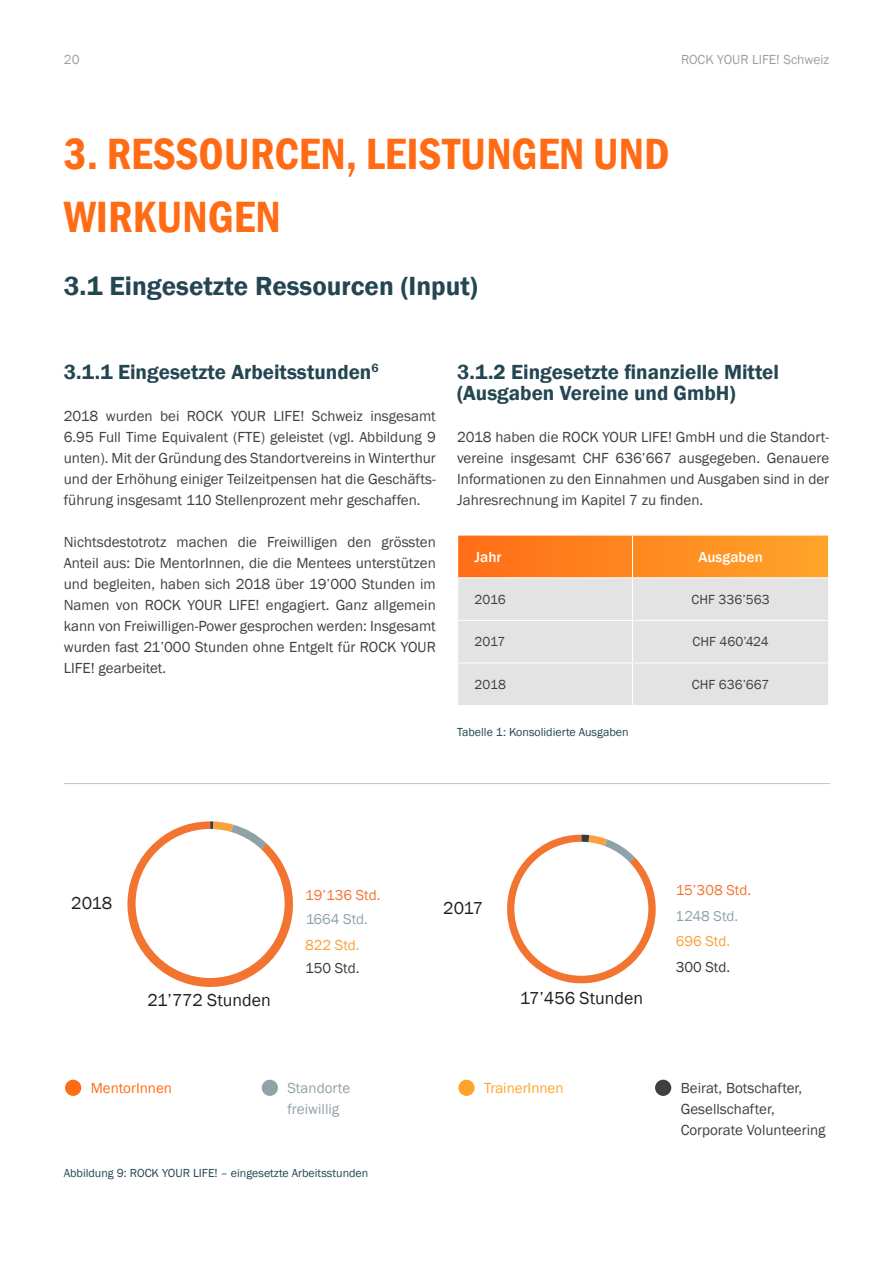
<style>
.page{position:relative;width:893px;height:1263px;background:#fff}
.page>*{position:absolute;margin:0;border:0;box-sizing:border-box;transform-origin:0 0}
.t1{font:600 condensed 45px/63px "Franklin Gothic";color:#ff6c15}
.t2{font:600 27px "Franklin Gothic";color:#244652}
.t3{font:600 21px/21px "Franklin Gothic";color:#244652}
.t4{font:17.85px "Franklin Gothic";color:#221e1f}
.t5{font:15px/21px "Franklin Gothic";color:#404040;text-align:justify}
.t6{font:15px/21px "Franklin Gothic";color:#92a2a8}
.t7{font:500 15px "Franklin Gothic";letter-spacing:.005em;color:#fff}
.t8{font:15px "Franklin Gothic";color:#ffa42b}
.t9{font:15px "Franklin Gothic";color:#ff6c15}
.t10{font:14.85px "Franklin Gothic";color:#f37431}
.t11{font:14.85px "Franklin Gothic";color:#1d4550}
.t12{font:14.85px "Franklin Gothic";color:#f9a13d}
.t13{font:14.85px "Franklin Gothic";color:#373b3d}
.t14{font:13.5px "Franklin Gothic";color:#404040}
.t15{font:13.5px "Franklin Gothic";color:#9f9f9f}
.t16{font:12px "Franklin Gothic";color:#244652}
</style>
<div class="page">
<img style="left:458px;top:535px;width:371px;height:42px">
<div style="left:458px;top:578px;width:370px;height:127px;background:#e3e3e3"></div>
<hr style="left:457px;top:620px;width:176px;height:1px;background:#fff">
<hr style="left:457px;top:662px;width:176px;height:1px;background:#fff">
<hr style="left:632px;top:578px;width:1px;height:42px;background:#fff">
<hr style="left:632px;top:621px;width:1px;height:41px;background:#fff">
<hr style="left:632px;top:663px;width:1px;height:42px;background:#fff">
<hr style="left:633px;top:620px;width:196px;height:1px;background:#fff">
<hr style="left:633px;top:662px;width:196px;height:1px;background:#fff">
<hr style="left:632px;top:536px;width:1px;height:41px;background:#fff">
<hr style="left:828px;top:536px;width:1px;height:41px;background:#fff">
<svg style="left:127px;top:821px;width:166px;height:166px"></svg>
<div style="left:136px;top:829px;width:149px;height:149px;background:#fff;border-radius:50%"></div>
<svg style="left:507px;top:835px;width:149px;height:149px"></svg>
<div style="left:514px;top:842px;width:134px;height:134px;background:#fff;border-radius:50%"></div>
<div style="left:65px;top:1080px;width:16px;height:16px;background:#ff6c15;border-radius:50%"></div>
<div style="left:262px;top:1080px;width:16px;height:16px;background:#92a2a8;border-radius:50%"></div>
<div style="left:458px;top:1080px;width:17px;height:16px;background:#ffa42b;border-radius:50%"></div>
<div style="left:655px;top:1080px;width:16px;height:16px;background:#404040;border-radius:50%"></div>
<hr style="left:64px;top:783px;width:766px;height:1px;background:#c7c7c7">
<p class="t15" style="left:64px;top:54px;width:17px">20</p>
<p class="t15" style="left:681px;top:51px;width:150px">ROCK YOUR LIFE! Schweiz</p>
<h1 class="t1" style="left:64px;top:124px;width:607px">3. RESSOURCEN, LEISTUNGEN UND<br>WIRKUNGEN</h1>
<h2 class="t2" style="left:64px;top:275px;width:416px">3.1 Eingesetzte Ressourcen (Input)</h2>
<h3 class="t3" style="left:64px;top:362px;width:316px">3.1.1 Eingesetzte Arbeitsstunden<sup>6</sup></h3>
<p class="t5" style="left:64px;top:406px;width:374px">2018 wurden bei ROCK YOUR LIFE! Schweiz insgesamt 6.95 Full Time Equivalent (FTE) geleistet (vgl. Abbildung 9 unten). Mit der Gründung des Standortvereins in Winterthur und der Erhöhung einiger Teilzeitpensen hat die Geschäfts&shy;führung insgesamt 110 Stellenprozent mehr geschaffen.</p>
<p class="t5" style="left:64px;top:532px;width:374px">Nichtsdestotrotz machen die Freiwilligen den grössten Anteil aus: Die MentorInnen, die die Mentees unterstützen und begleiten, haben sich 2018 über 19’000 Stunden im Namen von ROCK YOUR LIFE! engagiert. Ganz allgemein kann von Freiwilligen-Power gesprochen werden: Insgesamt wurden fast 21’000 Stunden ohne Entgelt für ROCK YOUR LIFE! gearbeitet.</p>
<h3 class="t3" style="left:457px;top:362px;width:323px">3.1.2 Eingesetzte finanzielle Mittel (Ausgaben Vereine und GmbH)</h3>
<p class="t5" style="left:457px;top:427px;width:374px">2018 haben die ROCK YOUR LIFE! GmbH und die Standort&shy;vereine insgesamt CHF 636’667 ausgegeben. Genauere Informationen zu den Einnahmen und Ausgaben sind in der Jahresrechnung im Kapitel 7 zu finden.</p>
<p class="t7" style="left:475px;top:551px;width:28px">Jahr</p>
<p class="t7" style="left:698px;top:551px;width:66px">Ausgaben</p>
<p class="t14" style="left:475px;top:594px;width:33px">2016</p>
<p class="t14" style="left:691px;top:594px;width:80px">CHF 336’563</p>
<p class="t14" style="left:475px;top:636px;width:32px">2017</p>
<p class="t14" style="left:692px;top:636px;width:78px">CHF 460’424</p>
<p class="t14" style="left:475px;top:679px;width:33px">2018</p>
<p class="t14" style="left:692px;top:679px;width:79px">CHF 636’667</p>
<p class="t16" style="left:457px;top:724px;width:173px">Tabelle 1: Konsolidierte Ausgaben</p>
<p class="t4" style="left:71px;top:892px;width:42px">2018</p>
<p class="t4" style="left:147px;top:989px;width:125px">21’772 Stunden</p>
<p class="t10" style="left:305px;top:886px;width:77px">19’136 Std.</p>
<p class="t11" style="left:305px;top:911px;width:64px">1664 Std.</p>
<p class="t12" style="left:305px;top:936px;width:56px">822 Std.</p>
<p class="t13" style="left:305px;top:959px;width:56px">150 Std.</p>
<p class="t4" style="left:443px;top:897px;width:41px">2017</p>
<p class="t4" style="left:520px;top:987px;width:125px">17’456 Stunden</p>
<p class="t10" style="left:676px;top:881px;width:77px">15’308 Std.</p>
<p class="t11" style="left:676px;top:907px;width:64px">1248 Std.</p>
<p class="t12" style="left:676px;top:932px;width:56px">696 Std.</p>
<p class="t13" style="left:676px;top:958px;width:56px">300 Std.</p>
<p class="t9" style="left:91px;top:1082px;width:83px">MentorInnen</p>
<p class="t6" style="left:287px;top:1078px;width:64px">Standorte freiwillig</p>
<p class="t8" style="left:484px;top:1082px;width:81px">TrainerInnen</p>
<p class="t5" style="left:681px;top:1078px;width:146px;text-align:left">Beirat, Botschafter,<br>Gesellschafter,<br>Corporate Volunteering</p>
<p class="t16" style="left:64px;top:1165px;width:306px">Abbildung 9: ROCK YOUR LIFE! – eingesetzte Arbeitsstunden</p>
</div>
